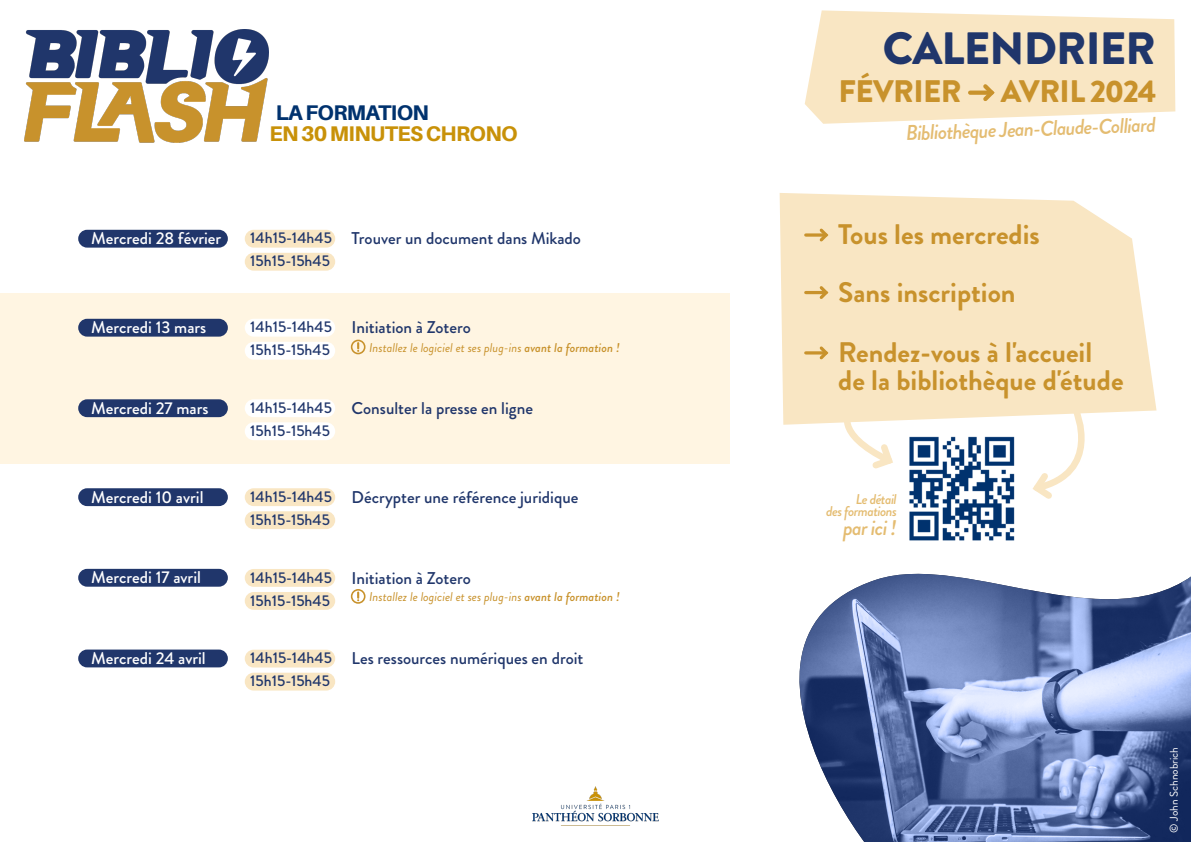
<style>
.page{position:relative;width:1191px;height:842px;background:#fff}
.page>*{position:absolute;margin:0;border:0;box-sizing:border-box;transform-origin:0 0}
.t1{font:900 45.3px "Brandon Grotesque";letter-spacing:-.02em;color:#20366b}
.t2{font:900 31.1px "Brandon Grotesque";letter-spacing:-.04em;color:#c8922c}
.t3{font:900 31.1px "Brandon Grotesque";letter-spacing:-.02em;color:#c8922c}
.t4{font:700 28.3px/57.4px "Brandon Grotesque";color:#c8922c}
.t5{font:italic 500 21.2px "Brandon Grotesque";letter-spacing:-.04em;color:#e4bc71}
.t6{font:800 21.2px "Aileron";letter-spacing:-.03em;color:#c89108}
.t7{font:800 21.2px "Aileron";letter-spacing:-.03em;color:#00326e}
.t8{font:500 17px "Brandon Grotesque";color:#20366b}
.t9{font:500 17px "Brandon Grotesque";color:#fff}
.t10{font:500 15.6px/23px "Brandon Grotesque";color:#20366b}
.t11{font:italic 500 14.1px/12.7px "Brandon Grotesque";letter-spacing:-.04em;color:#e4bc71;text-align:right}
.t12{font:italic 12.7px "Brandon Grotesque";color:#c8922c}
.t13{font:11.3px "Brandon Grotesque";color:#fff}
.s1{font-weight:500}
.s2{font-size:15.6px}
</style>
<div class="page">
<div style="left:0;top:294px;width:730px;height:170px;background:#fff5e2"></div>
<svg style="left:804px;top:10px;width:371px;height:114px;background:#f9e8ca"></svg>
<svg style="left:779px;top:193px;width:377px;height:232px;background:#f9e8c8"></svg>
<img style="left:25px;top:29px;width:243px;height:113px">
<svg style="left:979px;top:80px;width:18px;height:25px"></svg>
<svg style="left:970px;top:91px;width:21px;height:4px"></svg>
<div style="left:78px;top:230px;width:150px;height:18px;background:#20366b;border-radius:9px"></div>
<div style="left:78px;top:319px;width:150px;height:18px;background:#20366b;border-radius:9px"></div>
<div style="left:78px;top:399px;width:150px;height:18px;background:#20366b;border-radius:9px"></div>
<div style="left:78px;top:488px;width:150px;height:18px;background:#20366b;border-radius:9px"></div>
<div style="left:78px;top:569px;width:150px;height:18px;background:#20366b;border-radius:9px"></div>
<div style="left:78px;top:650px;width:150px;height:17px;background:#20366b;border-radius:9px"></div>
<div style="left:245px;top:230px;width:90px;height:18px;background:#f9e6c3;border-radius:9px"></div>
<div style="left:245px;top:253px;width:90px;height:18px;background:#f9e6c3;border-radius:9px"></div>
<div style="left:245px;top:319px;width:90px;height:18px;background:#fff;border-radius:9px"></div>
<div style="left:245px;top:342px;width:90px;height:18px;background:#fff;border-radius:9px"></div>
<div style="left:351px;top:340px;width:14px;height:14px;border:2px solid #c8922c;border-radius:50%"></div>
<svg style="left:357px;top:343px;width:2px;height:9px"></svg>
<div style="left:351px;top:589px;width:14px;height:15px;border:2px solid #c8922c;border-radius:50%"></div>
<svg style="left:357px;top:592px;width:2px;height:9px"></svg>
<div style="left:245px;top:399px;width:90px;height:18px;background:#fff;border-radius:9px"></div>
<div style="left:245px;top:422px;width:90px;height:18px;background:#fff;border-radius:9px"></div>
<div style="left:245px;top:488px;width:90px;height:18px;background:#f9e6c3;border-radius:9px"></div>
<div style="left:245px;top:511px;width:90px;height:18px;background:#f9e6c3;border-radius:9px"></div>
<div style="left:245px;top:569px;width:90px;height:18px;background:#f9e6c3;border-radius:9px"></div>
<div style="left:245px;top:592px;width:90px;height:18px;background:#f9e6c3;border-radius:9px"></div>
<div style="left:245px;top:650px;width:90px;height:17px;background:#f9e6c3;border-radius:9px"></div>
<div style="left:245px;top:673px;width:90px;height:17px;background:#f9e6c3;border-radius:9px"></div>
<svg style="left:816px;top:226px;width:14px;height:18px"></svg>
<svg style="left:806px;top:233px;width:20px;height:4px"></svg>
<svg style="left:816px;top:283px;width:14px;height:19px"></svg>
<hr style="left:806px;top:291px;width:20px;height:3px;background:#c8922c">
<svg style="left:816px;top:343px;width:14px;height:19px"></svg>
<svg style="left:806px;top:351px;width:20px;height:4px"></svg>
<svg style="left:799px;top:573px;width:392px;height:269px;background:#7486b4"></svg>
<img style="left:909px;top:436px;width:106px;height:105px">
<svg style="left:831px;top:404px;width:66px;height:65px"></svg>
<svg style="left:1028px;top:404px;width:74px;height:95px"></svg>
<img style="left:532px;top:786px;width:127px;height:40px">
<p class="t7" style="left:276px;top:103px;width:155px">LAFORMATION</p>
<p class="t6" style="left:269px;top:124px;width:250px">EN30MINUTESCHRONO</p>
<p class="t9" style="left:91px;top:232px;width:132px">Mercredi 28 février</p>
<p class="t8" style="left:352px;top:232px;width:231px">Trouver un document dans Mikado</p>
<p class="t10" style="left:250px;top:229px;width:83px">14h15-14h45<br>15h15-15h45</p>
<p class="t9" style="left:91px;top:321px;width:117px">Mercredi 13 mars</p>
<p class="t10" style="left:250px;top:318px;width:83px">14h15-14h45<br>15h15-15h45</p>
<p class="t8" style="left:352px;top:321px;width:121px">Initiation à Zotero</p>
<p class="t12" style="left:369px;top:343px;width:252px">Installez le logiciel et ses plug-ins <span class="s1">avant la formation !</span></p>
<p class="t9" style="left:91px;top:402px;width:119px">Mercredi 27 mars</p>
<p class="t10" style="left:250px;top:398px;width:83px">14h15-14h45<br>15h15-15h45</p>
<p class="t8" style="left:352px;top:402px;width:183px">Consulter la presse en ligne</p>
<p class="t9" style="left:91px;top:491px;width:114px">Mercredi 10 avril</p>
<p class="t8" style="left:250px;top:491px;width:330px"><span class="s2">14h15-14h45</span> Décrypter une référence juridique</p>
<p class="t10" style="left:250px;top:510px;width:81px">15h15-15h45</p>
<p class="t9" style="left:91px;top:571px;width:111px">Mercredi 17 avril</p>
<p class="t10" style="left:250px;top:568px;width:83px">14h15-14h45<br>15h15-15h45</p>
<p class="t8" style="left:352px;top:572px;width:121px">Initiation à Zotero</p>
<p class="t12" style="left:369px;top:592px;width:252px">Installez le logiciel et ses plug-ins <span class="s1">avant la formation !</span></p>
<p class="t9" style="left:91px;top:652px;width:116px">Mercredi 24 avril</p>
<p class="t8" style="left:250px;top:652px;width:335px"><span class="s2">14h15-14h45</span> Les ressources numériques en droit</p>
<p class="t10" style="left:250px;top:672px;width:81px">15h15-15h45</p>
<h1 class="t1" style="left:883px;top:32px;width:275px">CALENDRIER</h1>
<h2 class="t3" style="left:838px;top:81px;width:125px">FÉVRIER</h2>
<h2 class="t2" style="left:1001px;top:81px;width:157px">AVRIL 2024</h2>
<p class="t5" style="left:905px;top:125px;width:252px;rotate:-2deg">Bibliothèque Jean-Claude-Colliard</p>
<h3 class="t4" style="left:838px;top:210px;width:203px">Tous les mercredis<br>Sans inscription</h3>
<h3 class="t4" style="left:838px;top:342px;width:287px;line-height:28.3px">Rendez-vous à l'accueil de la bibliothèque d'étude</h3>
<p class="t11" style="left:826px;top:494px;width:72px">Le détail<br>des formations</p>
<p class="t5" style="left:843px;top:520px;width:55px">par ici !</p>
<p class="t13" style="left:1170px;top:832px;width:87px;rotate:-90deg">© John Schnobrich</p>
</div>
